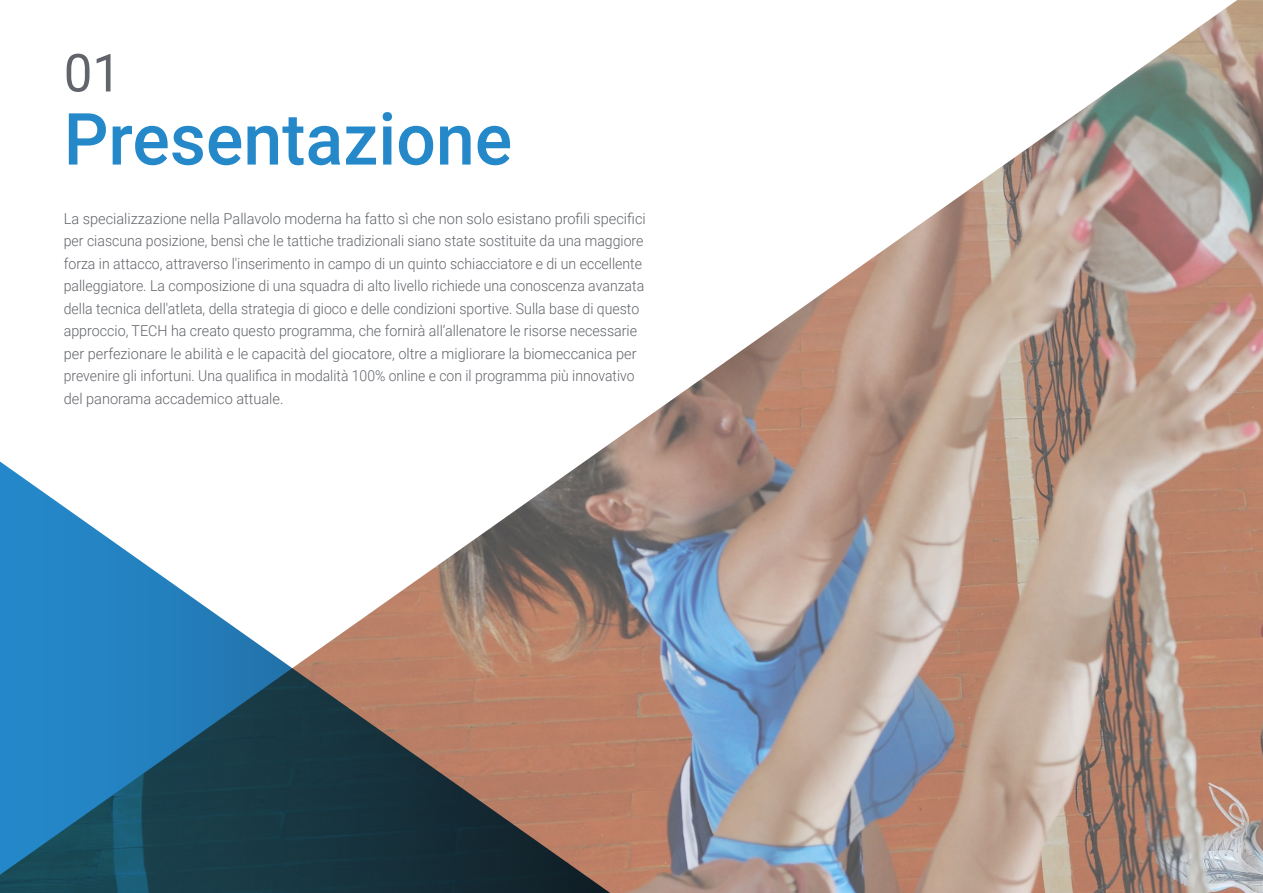
<style>
.page{position:relative;width:1263px;height:893px;background:#fff}
.page>*{position:absolute;margin:0;border:0;box-sizing:border-box;transform-origin:0 0}
.t1{font:500 72px "Roboto";color:#2488c9}
.t2{font:52.5px "Roboto";color:#61646a}
.t3{font:300 15px/22.5px "Roboto";color:#61646a}
</style>
<div class="page">
<img style="left:606px;top:0;width:657px;height:893px">
<svg style="left:0;top:446px;width:640px;height:447px"></svg>
<h2 class="t2" style="left:64px;top:36px;width:59px">01</h2>
<h1 class="t1" style="left:64px;top:89px;width:450px">Presentazione</h1>
<p class="t3" style="left:64px;top:207px;width:583px">La specializzazione nella Pallavolo moderna ha fatto sì che non solo esistano profili specifici per ciascuna posizione, bensì che le tattiche tradizionali siano state sostituite da una maggiore forza in attacco, attraverso l'inserimento in campo di un quinto schiacciatore e di un eccellente palleggiatore. La composizione di una squadra di alto livello richiede una conoscenza avanzata della tecnica dell'atleta, della strategia di gioco e delle condizioni sportive. Sulla base di questo approccio, TECH ha creato questo programma, che fornirà all’allenatore le risorse necessarie per perfezionare le abilità e le capacità del giocatore, oltre a migliorare la biomeccanica per prevenire gli infortuni. Una qualifica in modalità 100% online e con il programma più innovativo del panorama accademico attuale.</p>
</div>
